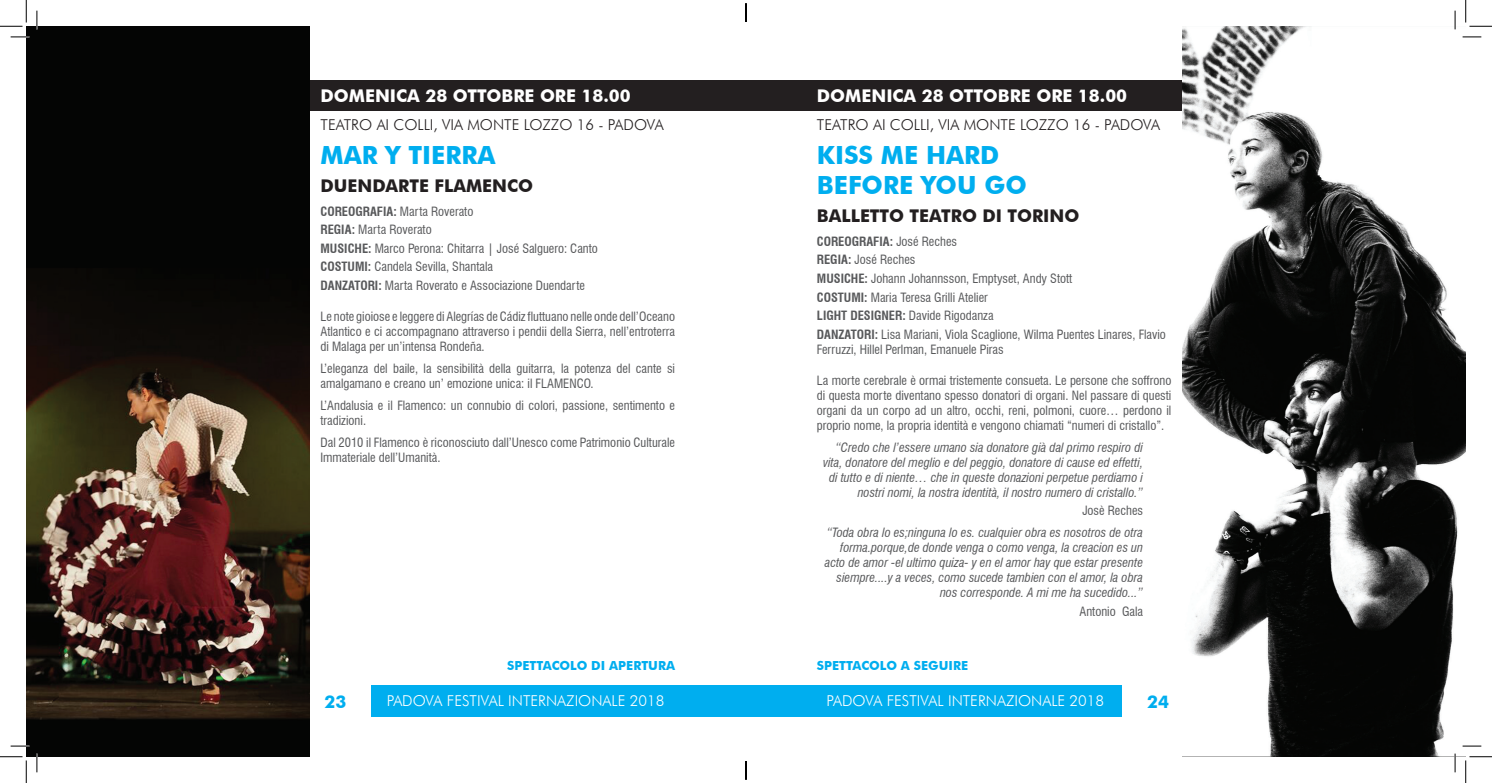
<style>
.page{position:relative;width:1492px;height:783px;background:#fff}
.page>*{position:absolute;margin:0;border:0;box-sizing:border-box;transform-origin:0 0}
.t1{font:700 25px/30px "Futura BT";color:#00aeef}
.t2{font:700 17.5px "Futura BT";color:#fff}
.t3{font:700 17.5px "Futura BT";color:#231f20}
.t4{font:700 17.5px "Futura BT";color:#00aeef}
.t5{font:300 15px "Futura BT";color:#231f20}
.t6{font:300 15px "Futura BT";color:#fff}
.t7{font:condensed 12.5px/18.5px "Swiss 721 BT";color:#57585a}
.t8{font:italic condensed 12.5px/15px "Swiss 721 BT";color:#57585a;text-align:right}
.t9{font:700 12.5px "Futura BT";color:#00aeef}
.s1{font-weight:700}
</style>
<div class="page">
<div style="left:371px;top:684px;width:750px;height:32px;background:#00aeef"></div>
<div style="left:26px;top:80px;width:1439px;height:30px;background:#231f20"></div>
<img style="left:26px;top:26px;width:284px;height:730px">
<img style="left:1181px;top:26px;width:284px;height:730px">
<svg style="left:11px;top:36px;width:18px;height:2px"></svg>
<svg style="left:1462px;top:36px;width:18px;height:2px"></svg>
<svg style="left:11px;top:745px;width:18px;height:1px"></svg>
<svg style="left:1462px;top:745px;width:18px;height:1px"></svg>
<svg style="left:36px;top:11px;width:2px;height:18px"></svg>
<svg style="left:36px;top:753px;width:2px;height:19px"></svg>
<svg style="left:1453px;top:11px;width:2px;height:18px"></svg>
<svg style="left:1453px;top:753px;width:2px;height:19px"></svg>
<svg style="left:0;top:0;width:27px;height:27px"></svg>
<svg style="left:0;top:756px;width:27px;height:26px"></svg>
<svg style="left:1465px;top:0;width:26px;height:27px"></svg>
<svg style="left:1465px;top:756px;width:26px;height:26px"></svg>
<svg style="left:745px;top:3px;width:1px;height:19px"></svg>
<svg style="left:745px;top:761px;width:1px;height:18px"></svg>
<h2 class="t2" style="left:320px;top:85px;width:312px">DOMENICA 28 OTTOBRE ORE 18.00</h2>
<p class="t5" style="left:320px;top:116px;width:345px">TEATRO AI COLLI, VIA MONTE LOZZO 16 - PADOVA</p>
<h1 class="t1" style="left:320px;top:140px;width:176px">MAR Y TIERRA</h1>
<h2 class="t3" style="left:320px;top:175px;width:214px">DUENDARTE FLAMENCO</h2>
<p class="t7" style="left:320px;top:202px;width:279px"><span class="s1">COREOGRAFIA:</span> Marta Roverato<br><span class="s1">REGIA:</span> Marta Roverato<br><span class="s1">MUSICHE:</span> Marco Perona: Chitarra | José Salguero: Canto <span class="s1">COSTUMI:</span> Candela Sevilla, Shantala<br><span class="s1">DANZATORI:</span> Marta Roverato e Associazione Duendarte</p>
<p class="t7" style="left:320px;top:309px;width:356px;line-height:15px;text-align:justify">Le note gioiose e leggere di Alegrías de Cádiz fluttuano nelle onde dell’Oceano Atlantico e ci accompagnano attraverso i pendii della Sierra, nell’entroterra di Malaga per un’intensa Rondeña.</p>
<p class="t7" style="left:320px;top:361px;width:356px;line-height:15px">L’eleganza del baile, la sensibilità della guitarra, la potenza del cante si amalgamano e creano un’ emozione unica: il FLAMENCO.</p>
<p class="t7" style="left:320px;top:398px;width:356px;line-height:15px">L’Andalusia e il Flamenco: un connubio di colori, passione, sentimento e tradizioni.</p>
<p class="t7" style="left:320px;top:435px;width:356px;line-height:15px">Dal 2010 il Flamenco è riconosciuto dall’Unesco come Patrimonio Culturale<br>Immateriale dell’Umanità.</p>
<p class="t9" style="left:507px;top:657px;width:169px">SPETTACOLO DI APERTURA</p>
<h2 class="t2" style="left:816px;top:85px;width:312px">DOMENICA 28 OTTOBRE ORE 18.00</h2>
<p class="t5" style="left:816px;top:116px;width:345px">TEATRO AI COLLI, VIA MONTE LOZZO 16 - PADOVA</p>
<h1 class="t1" style="left:816px;top:140px;width:211px">KISS ME HARD<br>BEFORE YOU GO</h1>
<h2 class="t3" style="left:816px;top:205px;width:264px">BALLETTO TEATRO DI TORINO</h2>
<p class="t7" style="left:816px;top:232px;width:350px"><span class="s1">COREOGRAFIA:</span> José Reches<br><span class="s1">REGIA:</span> José Reches<br><span class="s1">MUSICHE:</span> Johann Johannsson, Emptyset, Andy Stott<br><span class="s1">COSTUMI:</span> Maria Teresa Grilli Atelier<br><span class="s1">LIGHT DESIGNER:</span> Davide Rigodanza<br><span class="s1">DANZATORI:</span> Lisa Mariani, Viola Scaglione, Wilma Puentes Linares, Flavio</p>
<p class="t7" style="left:816px;top:340px;width:188px">Ferruzzi, Hillel Perlman, Emanuele Piras</p>
<p class="t7" style="left:816px;top:372px;width:356px;line-height:15px;text-align:justify">La morte cerebrale è ormai tristemente consueta. Le persone che soffrono di questa morte diventano spesso donatori di organi. Nel passare di questi organi da un corpo ad un altro, occhi, reni, polmoni, cuore… perdono il proprio nome, la propria identità e vengono chiamati “numeri di cristallo”.</p>
<p class="t8" style="left:823px;top:439px;width:321px">“Credo che l’essere umano sia donatore già dal primo respiro di vita, donatore del meglio e del peggio, donatore di cause ed effetti, di tutto e di niente… che in queste donazioni perpetue perdiamo i nostri nomi, la nostra identità, il nostro numero di cristallo.”</p>
<p class="t7" style="left:1082px;top:501px;width:62px">Josè Reches</p>
<p class="t8" style="left:824px;top:525px;width:320px">“Toda obra lo es;ninguna lo es. cualquier obra es nosotros de otra forma.porque,de donde venga o como venga, la creacion es un acto de amor -el ultimo quiza- y en el amor hay que estar presente siempre....y a veces, como sucede tambien con el amor, la obra nos corresponde. A mi me ha sucedido...”</p>
<p class="t7" style="left:1079px;top:602px;width:65px">Antonio Gala</p>
<p class="t9" style="left:816px;top:657px;width:153px">SPETTACOLO A SEGUIRE</p>
<h2 class="t4" style="left:324px;top:691px;width:23px">23</h2>
<p class="t6" style="left:386px;top:691px;width:279px">PADOVA FESTIVAL INTERNAZIONALE 2018</p>
<p class="t6" style="left:826px;top:691px;width:279px">PADOVA FESTIVAL INTERNAZIONALE 2018</p>
<h2 class="t4" style="left:1147px;top:691px;width:23px">24</h2>
</div>
